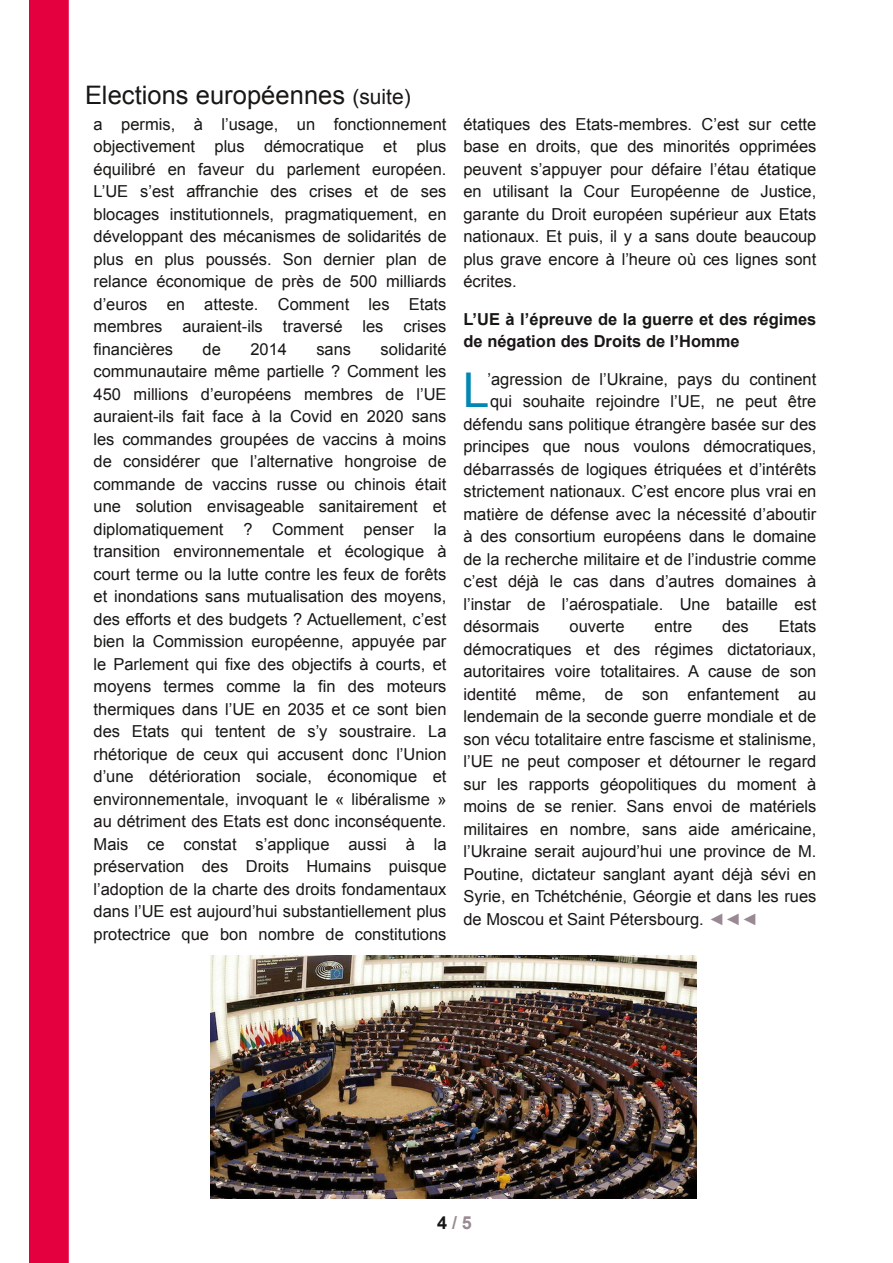
<style>
.page{position:relative;width:893px;height:1263px;background:#fff}
.page>*{position:absolute;margin:0;border:0;box-sizing:border-box;transform-origin:0 0}
.t1{font:48px "Arial";color:#0088b3}
.t2{font:25.5px "Arial";letter-spacing:.005em;color:#181715}
.t3{font:700 18px "Arial";color:#998992}
.t4{font:16.5px/22.5px "Arial";color:#181715;text-align:justify}
.t5{font:700 16.5px/22.5px "Arial";color:#181715}
.s1{font-size:21px}
.s2{color:#998992}
.s3{color:#181715}
</style>
<div class="page">
<div style="left:29px;top:0;width:40px;height:1263px;border:2px solid #e4003e"></div>
<div style="left:30px;top:0;width:38px;height:1263px;background:#e4003e"></div>
<img style="left:211px;top:956px;width:485px;height:242px">
<h2 class="t2" style="left:85px;top:81px;width:327px">Elections européennes <span class="s1">(suite)</span></h2>
<p class="t4" style="left:94px;top:113px;width:354px">a permis, à l’usage, un fonctionnement objectivement plus démocratique et plus équilibré en faveur du parlement européen.<br>L’UE s’est affranchie des crises et de ses blocages institutionnels, pragmatiquement, en développant des mécanismes de solidarités de plus en plus poussés. Son dernier plan de relance économique de près de 500 milliards d’euros en atteste. Comment les Etats membres auraient-ils traversé les crises financières</p>
<p class="t4" style="left:94px;top:338px;width:354px;text-indent:287px">solidarité communautaire même partielle ? Comment les 450 millions d’européens membres de l’UE auraient-ils fait face à la Covid en 2020 sans les commandes groupées de vaccins à moins de considérer que l’alternative hongroise de commande de vaccins russe ou chinois était une solution envisageable sanitairement et diplomatiquement ? Comment penser la transition environnementale et écologique à court terme ou la lutte contre les feux de forêts et inondations sans mutualisation des moyens, des efforts et des budgets ? Actuellement, c’est bien la Commission européenne, appuyée par le Parlement qui fixe des objectifs à courts, et moyens termes comme la fin des moteurs thermiques dans l’UE en 2035 et ce sont bien des Etats qui tentent de s’y soustraire. La rhétorique de ceux qui accusent donc l’Union d’une détérioration sociale, économique et environnementale, invoquant le « libéralisme » au détriment des Etats est donc inconséquente.<br>Mais ce constat s’applique aussi à la préservation des Droits Humains puisque l’adoption de la charte des droits fondamentaux dans l’UE est aujourd’hui substantiellement plus protectrice que bon nombre de constitutions</p>
<p class="t4" style="left:203px;top:338px;width:20px">de</p>
<p class="t4" style="left:250px;top:338px;width:38px">2014</p>
<p class="t4" style="left:316px;top:338px;width:36px">sans</p>
<p class="t4" style="left:463px;top:113px;width:354px">étatiques des Etats-membres. C’est sur cette base en droits, que des minorités opprimées peuvent s’appuyer pour défaire l’étau étatique en utilisant la Cour Européenne de Justice, garante du Droit européen supérieur aux Etats nationaux. Et puis, il y a sans doute beaucoup plus grave encore à l’heure où ces lignes sont écrites.</p>
<p class="t5" style="left:463px;top:308px;width:354px">L’UE à l’épreuve de la guerre et des régimes de négation des Droits de l’Homme</p>
<h1 class="t1" style="left:463px;top:364px;width:28px">L</h1>
<p class="t4" style="left:487px;top:368px;width:330px">’agression de l’Ukraine, pays du continent</p>
<p class="t4" style="left:490px;top:390px;width:328px">qui souhaite rejoindre l’UE, ne peut être</p>
<p class="t4" style="left:463px;top:413px;width:354px">défendu sans politique étrangère basée sur des</p>
<p class="t4" style="left:463px;top:435px;width:354px">principes que nous voulons démocratiques,</p>
<p class="t4" style="left:463px;top:458px;width:354px">débarrassés de logiques étriquées et d’intérêts</p>
<p class="t4" style="left:463px;top:480px;width:354px">strictement nationaux. C’est encore plus vrai en</p>
<p class="t4" style="left:463px;top:503px;width:354px">matière de défense avec la nécessité d’aboutir</p>
<p class="t4" style="left:463px;top:525px;width:354px">à des consortium européens dans le domaine</p>
<p class="t4" style="left:463px;top:548px;width:354px">de la recherche militaire et de l’industrie comme</p>
<p class="t4" style="left:463px;top:570px;width:354px">c’est déjà le cas dans d’autres domaines à</p>
<p class="t4" style="left:463px;top:593px;width:354px">l’instar de l’aérospatiale. Une bataille est</p>
<p class="t4" style="left:463px;top:615px;width:78px">désormais</p>
<p class="t4" style="left:570px;top:615px;width:57px">ouverte</p>
<p class="t4" style="left:655px;top:615px;width:39px">entre</p>
<p class="t4" style="left:722px;top:615px;width:28px">des</p>
<p class="t4" style="left:463px;top:615px;width:354px;text-indent:315px">Etats démocratiques et des régimes dictatoriaux, autoritaires voire totalitaires. A cause de son identité même, de son enfantement au lendemain de la seconde guerre mondiale et de son vécu totalitaire entre fascisme et stalinisme, l’UE ne peut composer et détourner le regard sur les rapports géopolitiques du moment à moins de se renier. Sans envoi de matériels militaires en nombre, sans aide américaine, l’Ukraine serait aujourd’hui une province de M.<br>Poutine, dictateur sanglant ayant déjà sévi en Syrie, en Tchétchénie, Géorgie et dans les rues de Moscou et Saint Pétersbourg. <span class="s2">◄◄◄</span></p>
<p class="t3" style="left:437px;top:1213px;width:36px"><span class="s3">4</span>/5</p>
</div>
